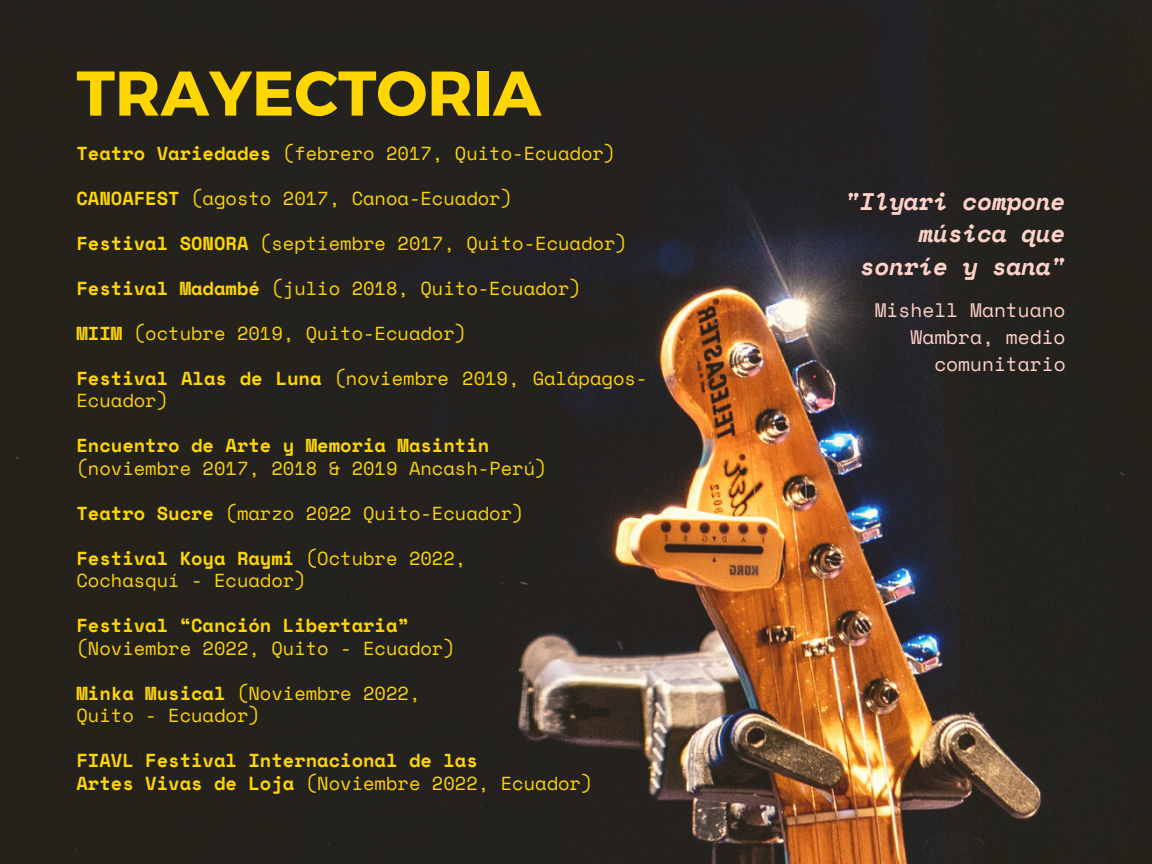
<style>
.page{position:relative;width:1152px;height:864px;background:#fff}
.page>*{position:absolute;margin:0;border:0;box-sizing:border-box;transform-origin:0 0}
.t1{font:700 63px "Montserrat";color:#ffd600}
.t2{font:italic 700 24px/32.7px "Space Mono";color:#ffd2c8;text-align:right}
.t3{font:19.5px/27px "Space Mono";color:#ffd2c8;text-align:right}
.t4{font:18.75px/22.5px "Space Mono";color:#ffd600}
.t5{font:700 18.75px/22.5px "Space Mono";color:#ffd600}
.s1{font-weight:700}
.s2{font-weight:400}
</style>
<div class="page">
<img style="left:0;top:0;width:1152px;height:864px">
<h1 class="t1" style="left:76px;top:52px;width:466px">TRAYECTORIA</h1>
<p class="t4" style="left:76px;top:141px;width:540px"><span class="s1">Teatro Variedades</span> (febrero 2017, Quito-Ecuador)</p>
<p class="t4" style="left:76px;top:186px;width:437px"><span class="s1">CANOAFEST</span> (agosto 2017, Canoa-Ecuador)</p>
<p class="t4" style="left:76px;top:231px;width:552px"><span class="s1">Festival SONORA</span> (septiembre 2017, Quito-Ecuador)</p>
<p class="t4" style="left:76px;top:276px;width:506px"><span class="s1">Festival Madambé</span> (julio 2018, Quito-Ecuador)</p>
<p class="t4" style="left:76px;top:321px;width:391px"><span class="s1">MIIM</span> (octubre 2019, Quito-Ecuador)</p>
<p class="t4" style="left:76px;top:366px;width:572px"><span class="s1">Festival Alas de Luna</span> (noviembre 2019, Galápagos-<br>Ecuador)</p>
<p class="t5" style="left:76px;top:434px;width:414px">Encuentro de Arte y Memoria Masintin</p>
<p class="t4" style="left:76px;top:456px;width:472px">(noviembre 2017, 2018 &amp; 2019 Ancash-Perú)</p>
<p class="t4" style="left:76px;top:501px;width:449px"><span class="s1">Teatro Sucre</span> (marzo 2022 Quito-Ecuador)</p>
<p class="t4" style="left:76px;top:546px;width:391px"><span class="s1">Festival Koya Raymi</span> (Octubre 2022,<br>Cochasquí - Ecuador)</p>
<p class="t5" style="left:76px;top:614px;width:334px">Festival “Canción Libertaria”</p>
<p class="t4" style="left:76px;top:636px;width:380px">(Noviembre 2022, Quito - Ecuador)</p>
<p class="t4" style="left:76px;top:681px;width:346px"><span class="s1">Minka Musical</span> (Noviembre 2022,<br>Quito - Ecuador)</p>
<p class="t5" style="left:76px;top:749px;width:518px">FIAVL Festival Internacional de las<br>Artes Vivas de Loja <span class="s2">(Noviembre 2022, Ecuador)</span></p>
<p class="t2" style="left:845px;top:184px;width:222px">"Ilyari compone música que sonríe y sana"</p>
<p class="t3" style="left:875px;top:296px;width:192px">Mishell Mantuano<br>Wambra, medio comunitario</p>
</div>
